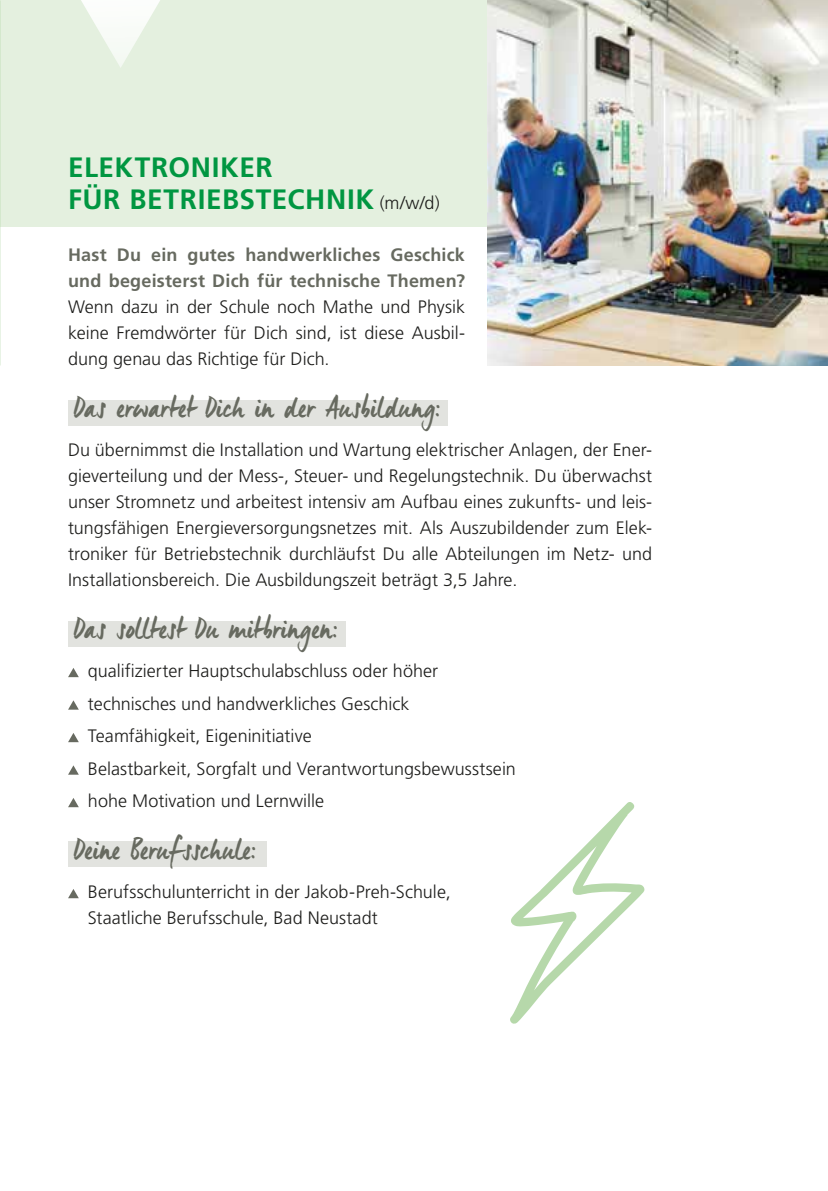
<style>
.page{position:relative;width:828px;height:1191px;background:#fff}
.page>*{position:absolute;margin:0;border:0;box-sizing:border-box;transform-origin:0 0}
.t1{font:30px "Manus";letter-spacing:.01em;color:#676a60}
.t2{font:700 28px/32px "Frutiger LT Std";letter-spacing:.02em;color:#009641}
.t3{font:300 18px/26px "Frutiger LT Std";color:#1d1d1b;text-align:justify}
.t4{font:700 18px/26px "Frutiger LT Std";letter-spacing:.01em;color:#676a60}
.s1{font-weight:300;font-size:18px;color:#1d1d1b}
</style>
<div class="page">
<div style="left:68px;top:400px;width:380px;height:26px;background:#e2e3df"></div>
<div style="left:68px;top:841px;width:198px;height:25px;background:#e2e3df"></div>
<div style="left:68px;top:621px;width:278px;height:26px;background:#e2e3df"></div>
<div style="left:0;top:0;width:828px;height:227px;background:#e4f0df"></div>
<svg style="left:68px;top:668px;width:11px;height:9px"></svg>
<svg style="left:68px;top:700px;width:11px;height:9px"></svg>
<svg style="left:68px;top:733px;width:11px;height:9px"></svg>
<svg style="left:68px;top:765px;width:11px;height:9px"></svg>
<svg style="left:68px;top:798px;width:11px;height:9px"></svg>
<svg style="left:68px;top:889px;width:11px;height:9px"></svg>
<img style="left:488px;top:0;width:340px;height:366px">
<svg style="left:81px;top:0;width:79px;height:67px"></svg>
<svg style="left:510px;top:802px;width:134px;height:222px"></svg>
<img style="left:0;top:0;width:1px;height:366px">
<h2 class="t2" style="left:68px;top:151px;width:373px">ELEKTRONIKER<br>FÜR BETRIEBSTECHNIK <span class="s1">(m/w/d)</span></h2>
<p class="t4" style="left:68px;top:242px;width:398px">Hast Du ein gutes handwerkliches Geschick und begeisterst Dich für technische Themen?</p>
<p class="t3" style="left:68px;top:294px;width:398px">Wenn dazu in der Schule noch Mathe und Physik keine Fremdwörter für Dich sind, ist diese Ausbil&shy;dung genau das Richtige für Dich.</p>
<h1 class="t1" style="left:74px;top:389px;width:368px">Das erwartet Dich in der Ausbildung:</h1>
<p class="t3" style="left:68px;top:437px;width:586px">Du übernimmst die Installation und Wartung elektrischer Anlagen, der Ener&shy;gieverteilung und der Mess-, Steuer- und Regelungstechnik. Du überwachst unser Stromnetz und arbeitest intensiv am Aufbau eines zukunfts- und leis&shy;tungsfähigen Energieversorgungsnetzes mit. Als Auszubildender zum Elek&shy;troniker für Betriebstechnik durchläufst Du alle Abteilungen im Netz- und Installationsbereich. Die Ausbildungszeit beträgt 3,5 Jahre.</p>
<h1 class="t1" style="left:74px;top:610px;width:265px">Das solltest Du mitbringen:</h1>
<p class="t3" style="left:88px;top:655px;width:429px;line-height:32.4px;text-align:left">qualifizierter Hauptschulabschluss oder höher technisches und handwerkliches Geschick Teamfähigkeit, Eigeninitiative<br>Belastbarkeit, Sorgfalt und Verantwortungsbewusstsein hohe Motivation und Lernwille</p>
<h1 class="t1" style="left:74px;top:831px;width:183px">Deine Berufsschule:</h1>
<p class="t3" style="left:88px;top:879px;width:364px">Berufsschulunterricht in der Jakob-Preh-Schule,<br>Staatliche Berufsschule, Bad Neustadt</p>
</div>
